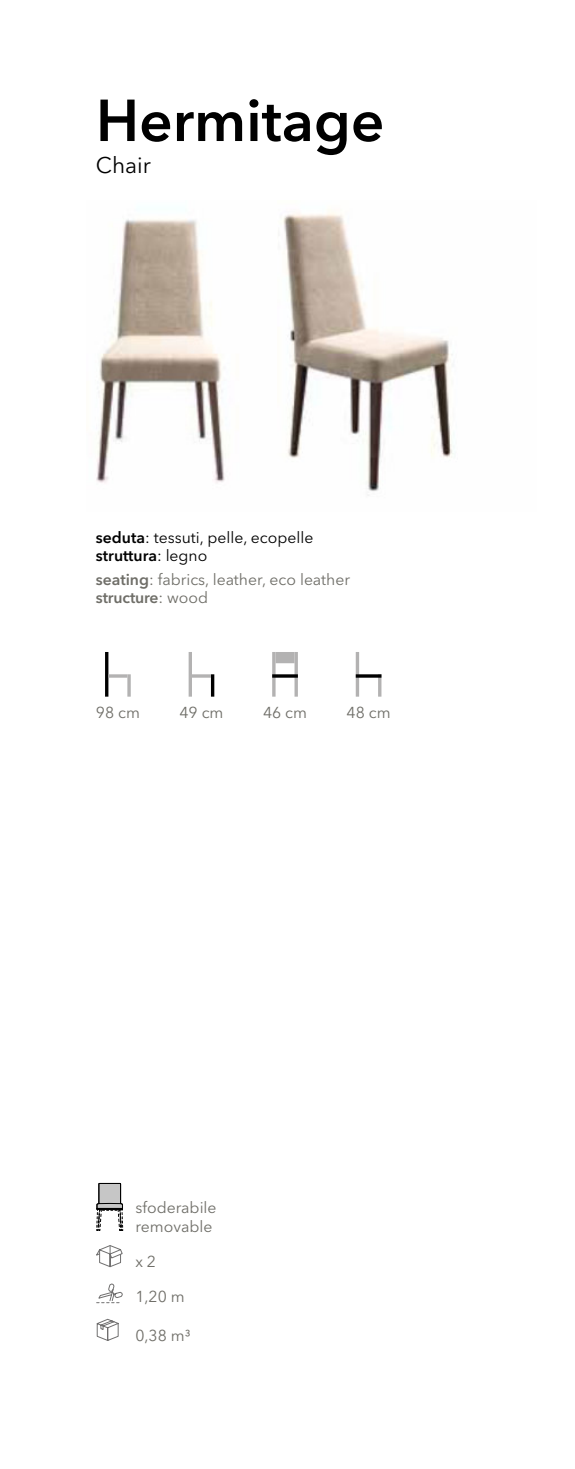
<style>
.page{position:relative;width:575px;height:1469px;background:#fff}
.page>*{position:absolute;margin:0;border:0;box-sizing:border-box;transform-origin:0 0}
.t1{font:600 58.5px "Avenir Next LT Pro";color:#000}
.t2{font:22.5px "Avenir Next LT Pro";color:#000}
.t3{font:15.75px/18px "Avenir Next LT Pro";color:#6f6e68}
.t4{font:15.75px/18px "Avenir Next LT Pro";color:#000}
.s1{font-weight:600}
</style>
<div class="page">
<img style="left:96px;top:219px;width:129px;height:264px">
<img style="left:283px;top:209px;width:170px;height:287px">
<svg style="left:96px;top:1318px;width:23px;height:22px"></svg>
<svg style="left:96px;top:1245px;width:27px;height:22px"></svg>
<svg style="left:97px;top:1283px;width:25px;height:20px"></svg>
<hr style="left:105px;top:652px;width:3px;height:44px;background:#000">
<svg style="left:127px;top:674px;width:4px;height:22px"></svg>
<hr style="left:108px;top:674px;width:19px;height:3px;background:#b3b2b2">
<hr style="left:189px;top:652px;width:3px;height:44px;background:#b3b2b2">
<hr style="left:211px;top:674px;width:3px;height:22px;background:#000">
<hr style="left:192px;top:674px;width:19px;height:3px;background:#b3b2b2">
<hr style="left:356px;top:652px;width:3px;height:44px;background:#b3b2b2">
<hr style="left:378px;top:674px;width:3px;height:22px;background:#b3b2b2">
<hr style="left:356px;top:674px;width:25px;height:3px;background:#000">
<svg style="left:272px;top:652px;width:4px;height:44px"></svg>
<svg style="left:294px;top:652px;width:4px;height:44px"></svg>
<hr style="left:272px;top:674px;width:26px;height:3px;background:#000">
<div style="left:276px;top:652px;width:18px;height:11px;background:#b3b2b2"></div>
<svg style="left:96px;top:1182px;width:27px;height:48px"></svg>
<h1 class="t1" style="left:96px;top:97px;width:290px">Hermitage</h1>
<h2 class="t2" style="left:96px;top:155px;width:57px">Chair</h2>
<p class="t4" style="left:96px;top:529px;width:219px"><span class="s1">seduta</span>: tessuti, pelle, ecopelle <span class="s1">struttura</span>: legno</p>
<p class="t3" style="left:96px;top:572px;width:256px"><span class="s1">seating</span>: fabrics, leather, eco leather <span class="s1">structure</span>: wood</p>
<p class="t3" style="left:96px;top:704px;width:45px">98 cm</p>
<p class="t3" style="left:179px;top:704px;width:45px">49 cm</p>
<p class="t3" style="left:263px;top:704px;width:45px">46 cm</p>
<p class="t3" style="left:347px;top:704px;width:45px">48 cm</p>
<p class="t3" style="left:135px;top:1199px;width:83px;line-height:18.9px">sfoderabile removable</p>
<p class="t3" style="left:135px;top:1253px;width:22px">x 2</p>
<p class="t3" style="left:135px;top:1289px;width:51px">1,20 m</p>
<p class="t3" style="left:135px;top:1327px;width:57px">0,38 m³</p>
</div>
